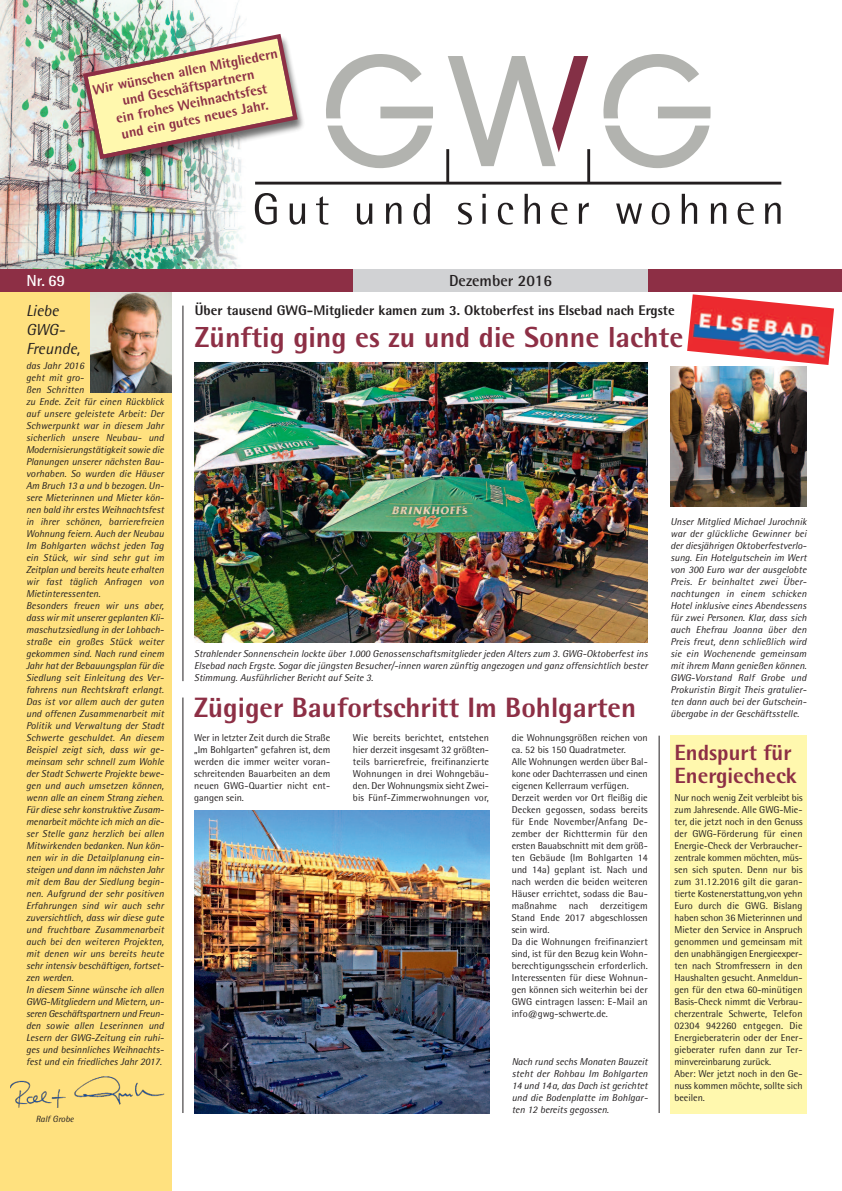
<style>
.page{position:relative;width:842px;height:1191px;background:#fff}
.page>*{position:absolute;margin:0;border:0;box-sizing:border-box;transform-origin:0 0}
.t1{font:800 29px "Rotis Semi Sans";color:#8d2f45}
.t2{font:800 28px "Rotis Semi Sans";color:#8d2f45}
.t3{font:800 22px/23.2px "Rotis Semi Sans";color:#8d2f45}
.t4{font:italic 16px/19.2px "Rotis Semi Sans";color:#231f20}
.t5{font:700 16px "Rotis Semi Sans";color:#231f20}
.t6{font:700 16px "Rotis Semi Sans";color:#fff}
.t7{font:800 14px/16.3px "Rotis Semi Sans";color:#8d2f45;text-align:center}
.t8{font:800 14px "Rotis Semi Sans";color:#231f20}
.t9{font:italic 10px/12px "Rotis Semi Sans";color:#231f20}
.t10{font:10px/12px "Rotis Semi Sans";color:#231f20}
.t11{font:italic 9px "Rotis Semi Sans";color:#231f20}
</style>
<div class="page">
<div style="left:0;top:288px;width:171px;height:903px;background:#ffe17f"></div>
<img style="left:90px;top:292px;width:81px;height:100px">
<img style="left:0;top:0;width:243px;height:269px">
<div style="left:0;top:269px;width:842px;height:23px;background:#8d2f45"></div>
<svg style="left:255px;top:193px;width:22px;height:32px"></svg>
<svg style="left:290px;top:203px;width:15px;height:22px"></svg>
<svg style="left:316px;top:196px;width:12px;height:29px"></svg>
<svg style="left:357px;top:203px;width:15px;height:22px"></svg>
<svg style="left:386px;top:203px;width:15px;height:21px"></svg>
<svg style="left:414px;top:194px;width:16px;height:31px"></svg>
<svg style="left:458px;top:203px;width:14px;height:22px"></svg>
<svg style="left:482px;top:194px;width:4px;height:30px"></svg>
<svg style="left:498px;top:203px;width:15px;height:22px"></svg>
<svg style="left:525px;top:194px;width:15px;height:30px"></svg>
<svg style="left:551px;top:203px;width:16px;height:22px"></svg>
<svg style="left:579px;top:203px;width:10px;height:21px"></svg>
<svg style="left:616px;top:203px;width:26px;height:21px"></svg>
<svg style="left:652px;top:203px;width:18px;height:22px"></svg>
<svg style="left:682px;top:194px;width:15px;height:30px"></svg>
<svg style="left:711px;top:203px;width:15px;height:21px"></svg>
<svg style="left:738px;top:203px;width:16px;height:22px"></svg>
<svg style="left:765px;top:203px;width:15px;height:21px"></svg>
<div style="left:353px;top:269px;width:295px;height:23px;background:#d1d2d4"></div>
<img style="left:11px;top:1076px;width:154px;height:32px">
<hr style="left:183px;top:306px;width:1px;height:375px;background:#231f20">
<img style="left:687px;top:294px;width:147px;height:71px">
<div style="left:670px;top:735px;width:136px;height:378px;background:#fff8ae"></div>
<img style="left:77px;top:28px;width:166px;height:146px">
<svg style="left:81px;top:32px;width:700px;height:152px"></svg>
<hr style="left:183px;top:697px;width:1px;height:416px;background:#231f20">
<hr style="left:659px;top:735px;width:1px;height:378px;background:#231f20">
<img style="left:195px;top:362px;width:453px;height:280px">
<img style="left:670px;top:366px;width:136px;height:141px">
<img style="left:194px;top:810px;width:295px;height:303px">
<h3 class="t7" style="left:91px;top:83px;width:190px;rotate:-11deg">Wir wünschen allen Mitgliedern und Geschäftspartnern<br>ein frohes Weihnachtsfest<br>und ein gutes neues Jahr.</h3>
<h3 class="t6" style="left:27px;top:274px;width:40px">Nr. 69</h3>
<h3 class="t5" style="left:449px;top:274px;width:104px">Dezember 2016</h3>
<h3 class="t4" style="left:26px;top:302px;width:55px">Liebe<br>GWG-<br>Freunde,</h3>
<p class="t9" style="left:26px;top:360px;width:139px">das Jahr 2016<br>geht mit gro-<br>ßen Schritten<br>zu Ende. Zeit für einen Rückblick auf unsere geleistete Arbeit: Der<br>Schwerpunkt war in diesem Jahr sicherlich unsere Neubau- und<br>Modernisierungstätigkeit sowie die<br>Planungen unserer nächsten Bau&shy;vorhaben. So wurden die Häuser<br>Am Bruch 13 a und b bezogen. Un&shy;sere Mieterinnen und Mieter kön&shy;nen bald ihr erstes Weihnachtsfest in ihrer schönen, barrierefreien<br>Wohnung feiern. Auch der Neubau<br>Im Bohlgarten wächst jeden Tag ein Stück, wir sind sehr gut im<br>Zeitplan und bereits heute erhalten wir fast täglich Anfragen von<br>Mietinteressenten.<br>Besonders freuen wir uns aber, dass wir mit unserer geplanten Kli&shy;maschutzsiedlung in der Lohbach&shy;straße ein großes Stück weiter gekommen sind. Nach rund einem<br>Jahr hat der Bebauungsplan für die<br>Siedlung seit Einleitung des Ver&shy;fahrens nun Rechtskraft erlangt.<br>Das ist vor allem auch der guten und offenen Zusammenarbeit mit<br>Politik und Verwaltung der Stadt<br>Schwerte geschuldet. An diesem<br>Beispiel zeigt sich, dass wir ge&shy;meinsam sehr schnell zum Wohle der Stadt Schwerte Projekte bewe&shy;gen und auch umsetzen können, wenn alle an einem Strang ziehen.<br>Für diese sehr konstruktive Zusam&shy;menarbeit möchte ich mich an die&shy;ser Stelle ganz herzlich bei allen<br>Mitwirkenden bedanken. Nun kön&shy;nen wir in die Detailplanung ein&shy;steigen und dann im nächsten Jahr mit dem Bau der Siedlung begin&shy;nen. Aufgrund der sehr positiven<br>Erfahrungen sind wir auch sehr zuversichtlich, dass wir diese gute und fruchtbare Zusammenarbeit auch bei den weiteren Projekten, mit denen wir uns bereits heute sehr intensiv beschäftigen, fortset&shy;zen werden.<br>In diesem Sinne wünsche ich allen<br>GWG-Mitgliedern und Mietern, un&shy;seren Geschäftspartnern und Freun&shy;den sowie allen Leserinnen und<br>Lesern der GWG-Zeitung ein ruhi&shy;ges und besinnliches Weihnachts&shy;fest und ein friedliches Jahr 2017.</p>
<p class="t11" style="left:36px;top:1115px;width:40px">Ralf Grobe</p>
<h3 class="t8" style="left:195px;top:305px;width:481px">Über tausend GWG-Mitglieder kamen zum 3. Oktoberfest ins Elsebad nach Ergste</h3>
<h1 class="t1" style="left:195px;top:327px;width:490px">Zünftig ging es zu und die Sonne lachte</h1>
<p class="t9" style="left:194px;top:648px;width:455px;text-align:justify">Strahlender Sonnenschein lockte über 1.000 Genossenschaftsmitglieder jeden Alters zum 3. GWG-Oktoberfest ins Elsebad nach Ergste. Sogar die jüngsten Besucher/-innen waren zünftig angezogen und ganz offensichtlich bester Stimmung. Ausführlicher Bericht auf Seite 3.</p>
<h2 class="t2" style="left:194px;top:697px;width:443px">Zügiger Baufortschritt Im Bohlgarten</h2>
<p class="t10" style="left:194px;top:732px;width:138px;text-align:justify">Wer in letzter Zeit durch die Straße „Im Bohlgarten“ gefahren ist, dem werden die immer weiter voran&shy;schreitenden Bauarbeiten an dem neuen GWG-Quartier nicht ent&shy;gangen sein.</p>
<p class="t10" style="left:353px;top:732px;width:138px;text-align:justify">Wie bereits berichtet, entstehen hier derzeit insgesamt 32 größten&shy;teils barrierefreie, freifinanzierte Wohnungen in drei Wohngebäu&shy;den. Der Wohnungsmix sieht Zwei&shy;bis Fünf-Zimmerwohnungen vor,</p>
<p class="t10" style="left:512px;top:732px;width:138px">die Wohnungsgrößen reichen von ca. 52 bis 150 Quadratmeter.<br>Alle Wohnungen werden über Bal&shy;kone oder Dachterrassen und einen eigenen Kellerraum verfügen.<br>Derzeit werden vor Ort fleißig die<br>Decken gegossen, sodass bereits für Ende November/Anfang De&shy;zember der Richttermin für den ersten Bauabschnitt mit dem größ&shy;ten Gebäude (Im Bohlgarten 14 und 14a) geplant ist. Nach und nach werden die beiden weiteren<br>Häuser errichtet, sodass die Bau&shy;maßnahme nach derzeitigem<br>Stand Ende 2017 abgeschlossen sein wird.<br>Da die Wohnungen freifinanziert sind, ist für den Bezug kein Wohn&shy;berechtigungsschein erforderlich.<br>Interessenten für diese Wohnun&shy;gen können sich weiterhin bei der<br>GWG eintragen lassen: E-Mail an info@gwg-schwerte.de.</p>
<p class="t9" style="left:512px;top:1056px;width:138px">Nach rund sechs Monaten Bauzeit steht der Rohbau Im Bohlgarten<br>14 und 14a, das Dach ist gerichtet und die Bodenplatte im Bohlgar&shy;ten 12 bereits gegossen.</p>
<p class="t9" style="left:670px;top:516px;width:138px">Unser Mitglied Michael Jurochnik war der glückliche Gewinner bei der diesjährigen Oktoberfestverlo&shy;sung. Ein Hotelgutschein im Wert von 300 Euro war der ausgelobte<br>Preis. Er beinhaltet zwei Über&shy;nachtungen in einem schicken<br>Hotel inklusive eines Abendessens für zwei Personen. Klar, dass sich auch Ehefrau Joanna über den<br>Preis freut, denn schließlich wird sie ein Wochenende gemeinsam mit ihrem Mann genießen können.<br>GWG-Vorstand Ralf Grobe und<br>Prokuristin Birgit Theis gratulier&shy;ten dann auch bei der Gutschein&shy;übergabe in der Geschäftsstelle.</p>
<h3 class="t3" style="left:674px;top:743px;width:124px">Endspurt für<br>Energiecheck</h3>
<p class="t10" style="left:674px;top:792px;width:130px">Nur noch wenig Zeit verbleibt bis zum Jahresende. Alle GWG-Mie&shy;ter, die jetzt noch in den Genuss der GWG-Förderung für einen<br>Energie-Check der Verbraucher&shy;zentrale kommen möchten, müs&shy;sen sich sputen. Denn nur bis zum 31.12.2016 gilt die garan&shy;tierte Kostenerstattung,von yehn<br>Euro durch die GWG. Bislang haben schon 36 Mieterinnen und<br>Mieter den Service in Anspruch genommen und gemeinsam mit den unabhängigen Energieexper&shy;ten nach Stromfressern in den<br>Haushalten gesucht. Anmeldun&shy;gen für den etwa 60-minütigen<br>Basis-Check nimmt die Verbrau&shy;cherzentrale Schwerte, Telefon<br>02304 942260 entgegen. Die<br>Energieberaterin oder der Ener&shy;gieberater rufen dann zur Ter&shy;minvereinbarung zurück.<br>Aber: Wer jetzt noch in den Ge&shy;nuss kommen möchte, sollte sich beeilen.</p>
</div>
